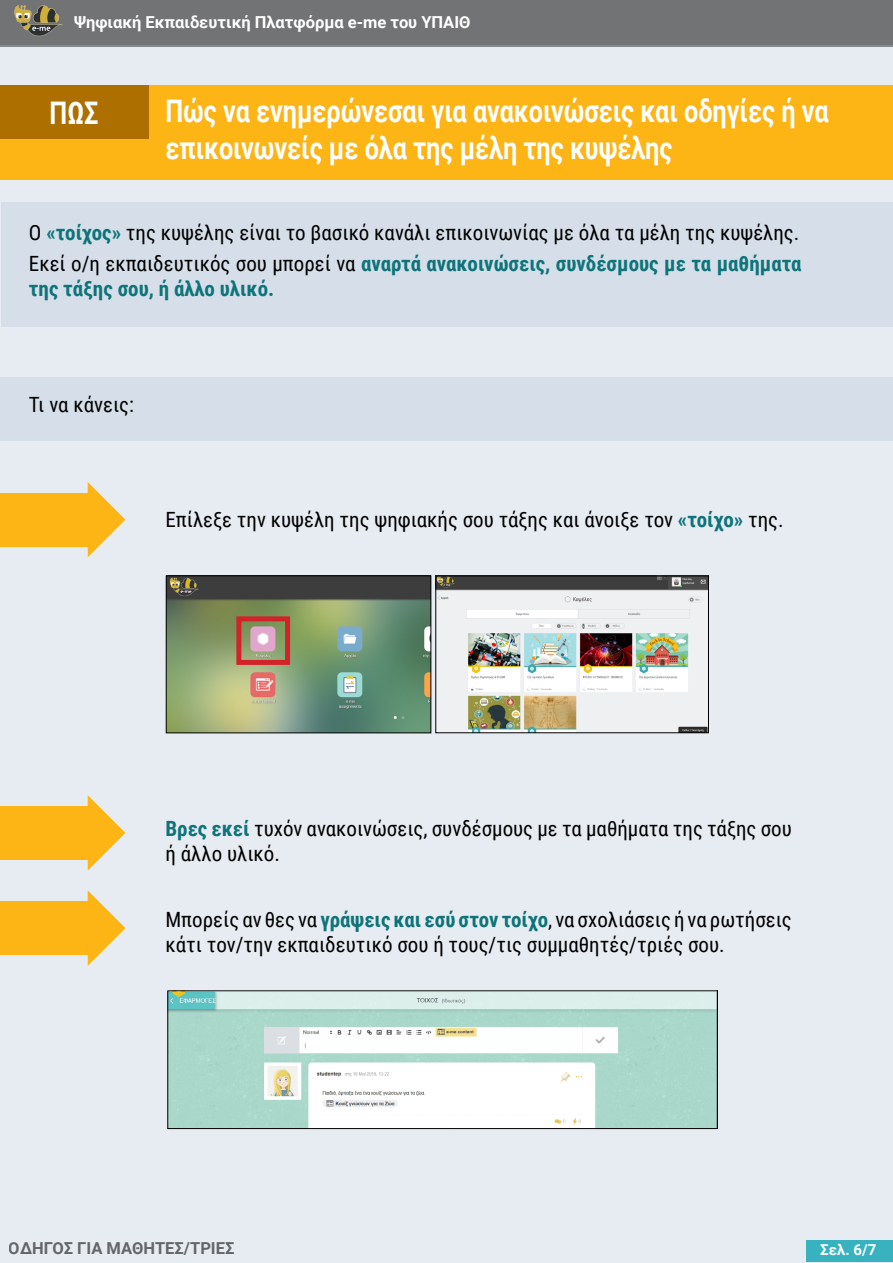
<style>
.page{position:relative;width:893px;height:1263px;background:#fff}
.page>*{position:absolute;margin:0;border:0;box-sizing:border-box;transform-origin:0 0}
.t1{font:700 31.05px/37.3px "Roboto";color:#fff;scale:.81 1}
.t2{font:21px/25.2px "Roboto Condensed";color:#000}
.t3{font:700 21px "Roboto Condensed";color:#0e7479}
.t4{font:700 16.5px "Roboto";color:#fff}
.t5{font:700 16.5px "Roboto";color:#000}
.t6{font:700 15px "Roboto";color:#fff}
.s1{font-weight:700;color:#0e7479}
</style>
<div class="page">
<div style="left:0;top:0;width:893px;height:47px;background:#717374"></div>
<svg style="left:14px;top:5px;width:49px;height:31px"></svg>
<div style="left:1px;top:46px;width:892px;height:1217px;background:#e7ecf2"></div>
<div style="left:807px;top:1240px;width:86px;height:22px;background:#38b2bf"></div>
<div style="left:0;top:85px;width:893px;height:94px;background:#fdb415"></div>
<div style="left:1px;top:202px;width:892px;height:125px;background:#d6dfe9"></div>
<div style="left:1px;top:377px;width:892px;height:64px;background:#d6dfe9"></div>
<div style="left:0;top:806px;width:90px;height:53px;background:#fdb415"></div>
<svg style="left:88px;top:795px;width:37px;height:75px"></svg>
<div style="left:0;top:901px;width:90px;height:54px;background:#fdb415"></div>
<svg style="left:88px;top:891px;width:37px;height:75px"></svg>
<div style="left:0;top:493px;width:90px;height:53px;background:#fdb415"></div>
<svg style="left:88px;top:482px;width:37px;height:75px"></svg>
<div style="left:0;top:85px;width:148px;height:53px;background:#ad7000"></div>
<img style="left:168px;top:577px;width:261px;height:154px">
<div style="left:166px;top:575px;width:265px;height:158px;border:1px solid #000"></div>
<div style="left:236px;top:616px;width:54px;height:49px;border:5px solid #d2232a"></div>
<img style="left:437px;top:577px;width:270px;height:154px">
<div style="left:435px;top:575px;width:274px;height:158px;border:1px solid #000"></div>
<img style="left:169px;top:992px;width:547px;height:135px">
<div style="left:167px;top:990px;width:551px;height:139px;border:1px solid #000"></div>
<p class="t4" style="left:74px;top:10px;width:398px">Ψηφιακή Εκπαιδευτική Πλατφόρμα e-me του ΥΠΑΙΘ</p>
<h1 class="t1" style="left:50px;top:93px;width:62px">ΠΩΣ</h1>
<h1 class="t1" style="left:165px;top:91px;width:820px">Πώς να ενημερώνεσαι για ανακοινώσεις και οδηγίες ή να επικοινωνείς με όλα της μέλη της κυψέλης</h1>
<p class="t2" style="left:29px;top:216px;width:774px;line-height:31px">Ο <span class="s1">«τοίχος»</span> της κυψέλης είναι το βασικό κανάλι επικοινωνίας με όλα τα μέλη της κυψέλης.<br>Εκεί ο/η εκπαιδευτικός σου μπορεί να <span class="s1">αναρτά ανακοινώσεις, συνδέσμους με τα μαθήματα</span></p>
<p class="t3" style="left:29px;top:274px;width:247px">της τάξης σου, ή άλλο υλικό.</p>
<p class="t2" style="left:29px;top:392px;width:106px">Τι να κάνεις:</p>
<p class="t2" style="left:165px;top:506px;width:620px">Επίλεξε την κυψέλη της ψηφιακής σου τάξης και άνοιξε τον <span class="s1">«τοίχο»</span> της.</p>
<p class="t2" style="left:165px;top:815px;width:628px"><span class="s1">Βρες εκεί</span> τυχόν ανακοινώσεις, συνδέσμους με τα μαθήματα της τάξης σου ή άλλο υλικό.</p>
<p class="t2" style="left:165px;top:906px;width:628px">Μπορείς αν θες να <span class="s1">γράψεις και εσύ στον τοίχο</span>, να σχολιάσεις ή να ρωτήσεις κάτι τον/την εκπαιδευτικό σου ή τους/τις συμμαθητές/τριές σου.</p>
<p class="t5" style="left:9px;top:1236px;width:227px">ΟΔΗΓΟΣ ΓΙΑ ΜΑΘΗΤΕΣ/ΤΡΙΕΣ</p>
<p class="t6" style="left:820px;top:1239px;width:57px">Σελ. 6/7</p>
</div>
